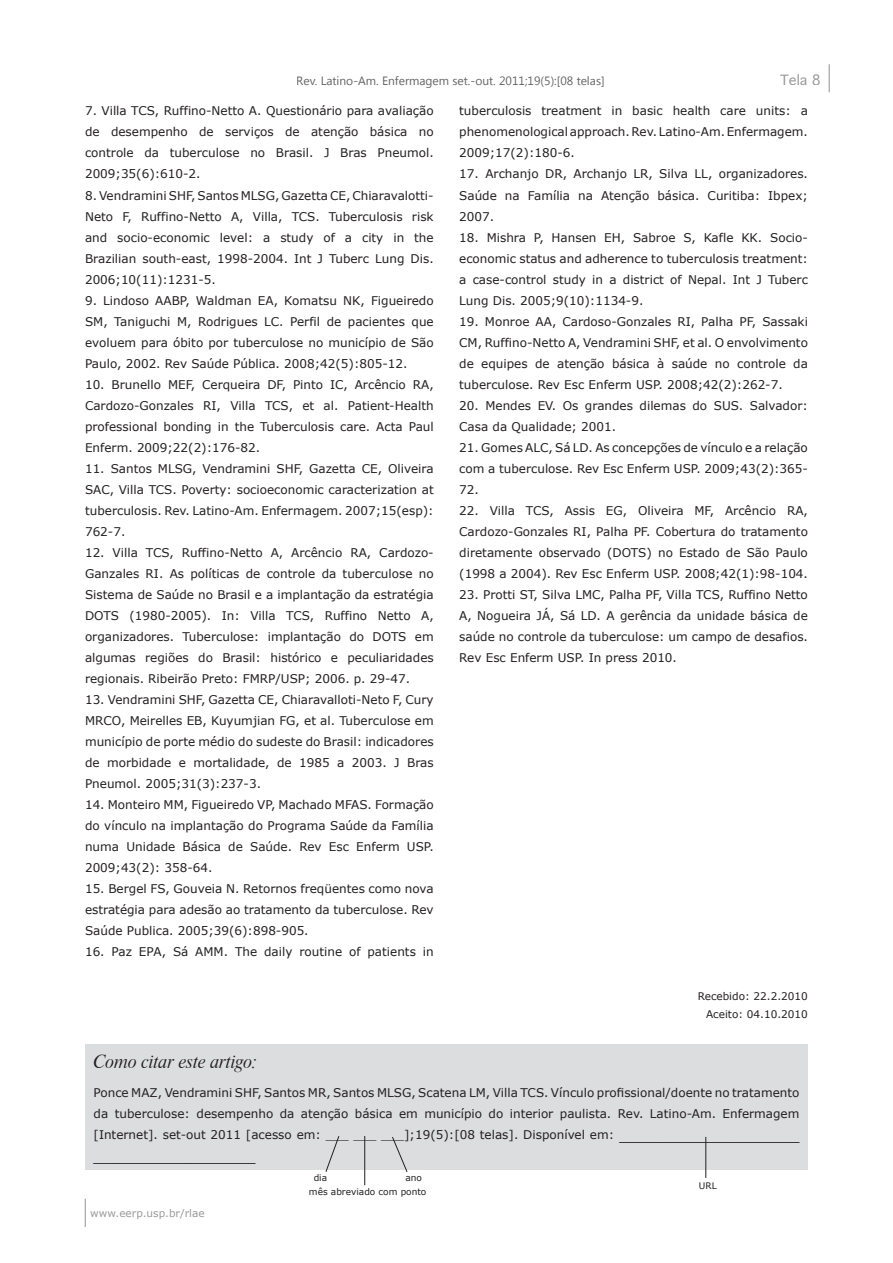
<style>
.page{position:relative;width:893px;height:1263px;background:#fff}
.page>*{position:absolute;margin:0;border:0;box-sizing:border-box;transform-origin:0 0}
.t1{font:18px "Dutch 801 BT Italic Headline";color:#231f20}
.t2{font:18px "Times New Roman";color:#231f20}
.t3{font:13.5px "Geneva";color:#6c6d70}
._18__Referências{font:12px/21px "Verdana";color:#231f20;text-align:justify}
.t4{font:12px "Segoe UI";color:#231f20}
._21__Recebido_Aceito{font:10.5px "Verdana";color:#231f20}
.t5{font:10.5px "Verdana";color:#6c6d70}
._18__Referências-2{font:9px "Verdana";color:#231f20}
.s1{font-family:"Times New Roman";font-size:18px}
</style>
<div class="page">
<svg style="left:85px;top:1199px;width:1px;height:28px"></svg>
<svg style="left:829px;top:64px;width:1px;height:28px"></svg>
<div style="left:85px;top:1044px;width:723px;height:126px;background:#dcdddf"></div>
<hr style="left:706px;top:1137px;width:1px;height:41px;background:#231f20">
<svg style="left:325px;top:1136px;width:14px;height:36px"></svg>
<hr style="left:364px;top:1136px;width:1px;height:49px;background:#231f20">
<svg style="left:392px;top:1137px;width:16px;height:35px"></svg>
<p class="t4" style="left:297px;top:73px;width:309px">Rev. Latino-Am. Enfermagem set.-out. 2011;19(5):[08 telas]</p>
<p class="t3" style="left:780px;top:71px;width:42px">Tela 8</p>
<p class="_18__Referências" style="left:85px;top:100px;width:350px">7. Villa TCS, Ruffino-Netto A. Questionário para avaliação de desempenho de serviços de atenção básica no controle da tuberculose no Brasil. J Bras Pneumol.<br>2009;35(6):610-2.</p>
<p class="_18__Referências" style="left:85px;top:184px;width:350px">8. Vendramini SHF, Santos MLSG, Gazetta CE, Chiaravalotti-Neto F, Ruffino-Netto A, Villa, TCS. Tuberculosis risk and socio-economic level: a study of a city in the Brazilian south-east, 1998-2004. Int J Tuberc Lung Dis.<br>2006;10(11):1231-5.</p>
<p class="_18__Referências" style="left:85px;top:289px;width:350px">9. Lindoso AABP, Waldman EA, Komatsu NK, Figueiredo SM, Taniguchi M, Rodrigues LC. Perfil de pacientes que evoluem para óbito por tuberculose no município de São Paulo, 2002. Rev Saúde Pública. 2008;42(5):805-12.</p>
<p class="_18__Referências" style="left:85px;top:373px;width:350px">10. Brunello MEF, Cerqueira DF, Pinto IC, Arcêncio RA, Cardozo-Gonzales RI, Villa TCS, et al. Patient-Health professional bonding in the Tuberculosis care. Acta Paul Enferm. 2009;22(2):176-82.</p>
<p class="_18__Referências" style="left:85px;top:457px;width:350px">11. Santos MLSG, Vendramini SHF, Gazetta CE, Oliveira SAC, Villa TCS. Poverty: socioeconomic caracterization at tuberculosis. Rev. Latino-Am. Enfermagem. 2007;15(esp):<br>762-7.</p>
<p class="_18__Referências" style="left:85px;top:541px;width:350px">12. Villa TCS, Ruffino-Netto A, Arcêncio RA, Cardozo-Ganzales RI. As políticas de controle da tuberculose no Sistema de Saúde no Brasil e a implantação da estratégia DOTS (1980-2005). In: Villa TCS, Ruffino Netto A, organizadores. Tuberculose: implantação do DOTS em algumas regiões do Brasil: histórico e peculiaridades regionais. Ribeirão Preto: FMRP/USP; 2006. p. 29-47.</p>
<p class="_18__Referências" style="left:85px;top:688px;width:350px">13. Vendramini SHF, Gazetta CE, Chiaravalloti-Neto F, Cury MRCO, Meirelles EB, Kuyumjian FG, et al. Tuberculose em município de porte médio do sudeste do Brasil: indicadores de morbidade e mortalidade, de 1985 a 2003. J Bras Pneumol. 2005;31(3):237-3.</p>
<p class="_18__Referências" style="left:85px;top:793px;width:350px">14. Monteiro MM, Figueiredo VP, Machado MFAS. Formação do vínculo na implantação do Programa Saúde da Família numa Unidade Básica de Saúde. Rev Esc Enferm USP.<br>2009;43(2): 358-64.</p>
<p class="_18__Referências" style="left:85px;top:877px;width:350px">15. Bergel FS, Gouveia N. Retornos freqüentes como nova estratégia para adesão ao tratamento da tuberculose. Rev Saúde Publica. 2005;39(6):898-905.</p>
<p class="_18__Referências" style="left:85px;top:940px;width:350px">16. Paz EPA, Sá AMM. The daily routine of patients in</p>
<p class="_18__Referências" style="left:459px;top:100px;width:350px">tuberculosis treatment in basic health care units: a phenomenological approach. Rev. Latino-Am. Enfermagem.<br>2009;17(2):180-6.</p>
<p class="_18__Referências" style="left:459px;top:163px;width:350px">17. Archanjo DR, Archanjo LR, Silva LL, organizadores.<br>Saúde na Família na Atenção básica. Curitiba: Ibpex; 2007.</p>
<p class="_18__Referências" style="left:459px;top:226px;width:350px">18. Mishra P, Hansen EH, Sabroe S, Kafle KK. Socio&shy;economic status and adherence to tuberculosis treatment: a case-control study in a district of Nepal. Int J Tuberc Lung Dis. 2005;9(10):1134-9.</p>
<p class="_18__Referências" style="left:459px;top:310px;width:350px">19. Monroe AA, Cardoso-Gonzales RI, Palha PF, Sassaki CM, Ruffino-Netto A, Vendramini SHF, et al. O envolvimento de equipes de atenção básica à saúde no controle da tuberculose. Rev Esc Enferm USP. 2008;42(2):262-7.</p>
<p class="_18__Referências" style="left:459px;top:394px;width:350px">20. Mendes EV. Os grandes dilemas do SUS. Salvador:<br>Casa da Qualidade; 2001.</p>
<p class="_18__Referências" style="left:459px;top:436px;width:350px">21. Gomes ALC, Sá LD. As concepções de vínculo e a relação com a tuberculose. Rev Esc Enferm USP. 2009;43(2):365- 72.</p>
<p class="_18__Referências" style="left:459px;top:499px;width:350px">22. Villa TCS, Assis EG, Oliveira MF, Arcêncio RA, Cardozo-Gonzales RI, Palha PF. Cobertura do tratamento diretamente observado (DOTS) no Estado de São Paulo (1998 a 2004). Rev Esc Enferm USP. 2008;42(1):98-104.</p>
<p class="_18__Referências" style="left:459px;top:583px;width:350px">23. Protti ST, Silva LMC, Palha PF, Villa TCS, Ruffino Netto A, Nogueira JÁ, Sá LD. A gerência da unidade básica de saúde no controle da tuberculose: um campo de desafios.<br>Rev Esc Enferm USP. In press 2010.</p>
<p class="_21__Recebido_Aceito" style="left:698px;top:989px;width:112px">Recebido: 22.2.2010</p>
<p class="_21__Recebido_Aceito" style="left:706px;top:1007px;width:103px">Aceito: 04.10.2010</p>
<p class="t1" style="left:94px;top:1050px;width:165px">Como citar este artigo:</p>
<p class="_18__Referências" style="left:94px;top:1082px;width:707px">Ponce MAZ, Vendramini SHF, Santos MR, Santos MLSG, Scatena LM, Villa TCS. Vínculo profissional/doente no tratamento da tuberculose: desempenho da atenção básica em município do interior paulista. Rev. Latino-Am. Enfermagem [Internet]. set-out 2011 [acesso em: ___ ___ ___];19(5):[08 telas]. Disponível em: <span class="s1">____________________</span></p>
<p class="t2" style="left:94px;top:1142px;width:163px">__________________</p>
<p class="t5" style="left:90px;top:1206px;width:116px">www.eerp.usp.br/rlae</p>
<p class="_18__Referências-2" style="left:314px;top:1171px;width:15px">dia</p>
<p class="_18__Referências-2" style="left:309px;top:1186px;width:119px">mês abreviado com ponto</p>
<p class="_18__Referências-2" style="left:405px;top:1172px;width:18px">ano</p>
<p class="_18__Referências-2" style="left:699px;top:1180px;width:19px">URL</p>
</div>
